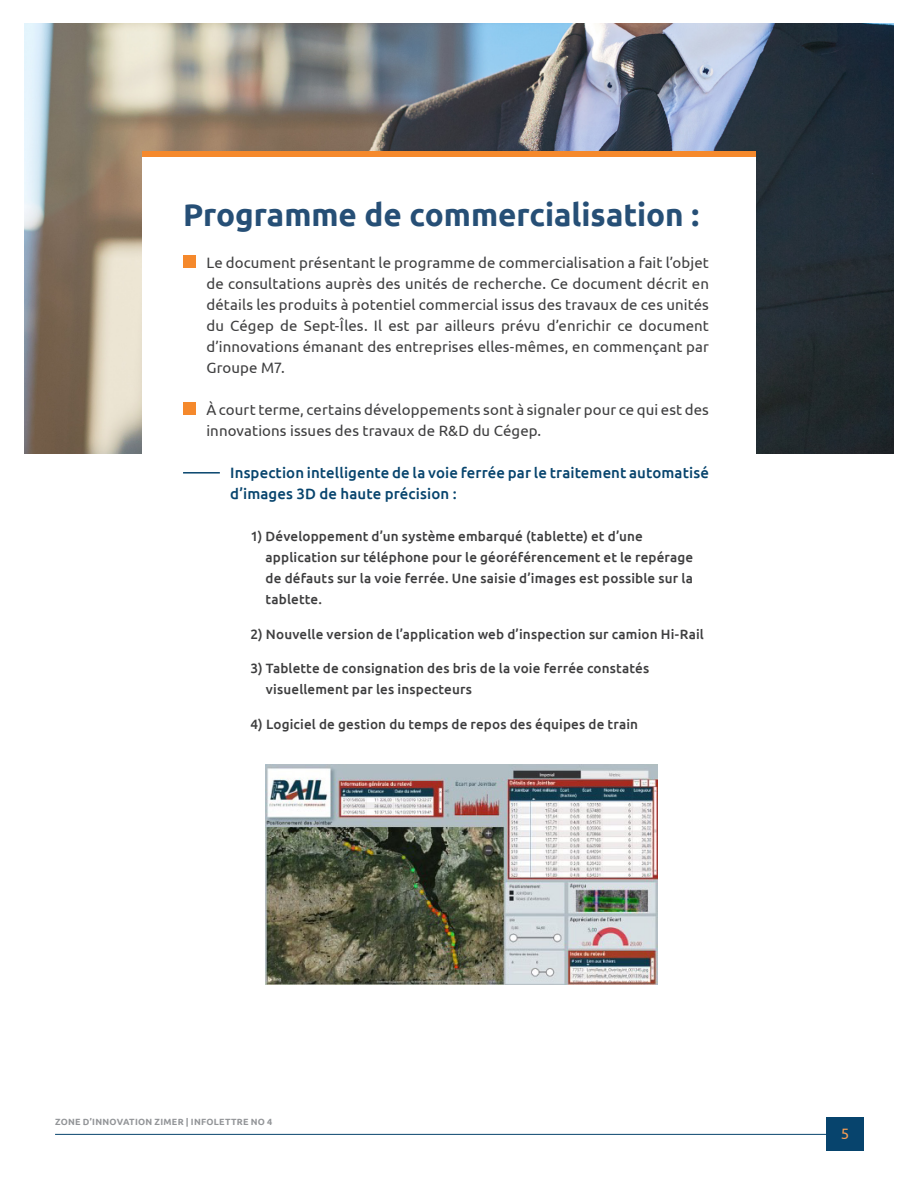
<style>
.page{position:relative;width:918px;height:1188px;background:#fff}
.page>*{position:absolute;margin:0;border:0;box-sizing:border-box;transform-origin:0 0}
.Titre_bleu{font:700 31.5px "Ubuntu";letter-spacing:-.005em;color:#264f76}
.Texte_courant{font:15px/21px "Ubuntu";letter-spacing:.005em;color:#3e3e3f;text-align:justify}
.Texte_courant-2{font:500 15px/21px "Ubuntu";letter-spacing:.005em;color:#07446d}
.t1{font:15px "Ubuntu";color:#f89e54}
.Texte_courant-3{font:500 13.5px/21px "Ubuntu";letter-spacing:.01em;color:#3e3e3f}
.t2{font:700 9px "Ubuntu";letter-spacing:.03em;color:#939598}
</style>
<div class="page">
<hr style="left:55px;top:1134px;width:809px;height:1px;background:#07446d">
<div style="left:826px;top:1117px;width:38px;height:34px;background:#07446d"></div>
<img style="left:25px;top:23px;width:868px;height:431px">
<div style="left:142px;top:157px;width:613px;height:391px;background:#fff"></div>
<div style="left:142px;top:151px;width:613px;height:6px;background:#f5892c"></div>
<div style="left:183px;top:255px;width:13px;height:13px;background:#f5892c"></div>
<div style="left:183px;top:402px;width:13px;height:13px;background:#f5892c"></div>
<hr style="left:183px;top:472px;width:37px;height:2px;background:#07446d">
<img style="left:266px;top:765px;width:391px;height:219px">
<p class="Titre_bleu" style="left:183px;top:196px;width:518px">Programme de commercialisation :</p>
<p class="Texte_courant" style="left:206px;top:252px;width:504px">Le document présentant le programme de commercialisation a fait l’objet de consultations auprès des unités de recherche. Ce document décrit en détails les produits à potentiel commercial issus des travaux de ces unités du Cégep de Sept-Îles. Il est par ailleurs prévu d’enrichir ce document d’innovations émanant des entreprises elles-mêmes, en commençant par Groupe M7.</p>
<p class="Texte_courant" style="left:206px;top:399px;width:504px">À court terme, certains développements sont à signaler pour ce qui est des innovations issues des travaux de R&amp;D du Cégep.</p>
<p class="Texte_courant-2" style="left:230px;top:462px;width:480px">Inspection intelligente de la voie ferrée par le traitement automatisé d’images 3D de haute précision :</p>
<p class="Texte_courant-3" style="left:266px;top:525px;width:429px;text-indent:-15px">1) Développement d’un système embarqué (tablette) et d’une application sur téléphone pour le géoréférencement et le repérage de défauts sur la voie ferrée. Une saisie d’images est possible sur la tablette.</p>
<p class="Texte_courant-3" style="left:251px;top:623px;width:455px">2) Nouvelle version de l’application web d’inspection sur camion Hi-Rail</p>
<p class="Texte_courant-3" style="left:266px;top:657px;width:385px;text-indent:-15px">3) Tablette de consignation des bris de la voie ferrée constatés visuellement par les inspecteurs</p>
<p class="Texte_courant-3" style="left:251px;top:713px;width:389px">4) Logiciel de gestion du temps de repos des équipes de train</p>
<p class="t2" style="left:55px;top:1116px;width:219px">ZONE D’INNOVATION ZIMER | INFOLETTRE NO 4</p>
<p class="t1" style="left:841px;top:1125px;width:10px">5</p>
</div>
